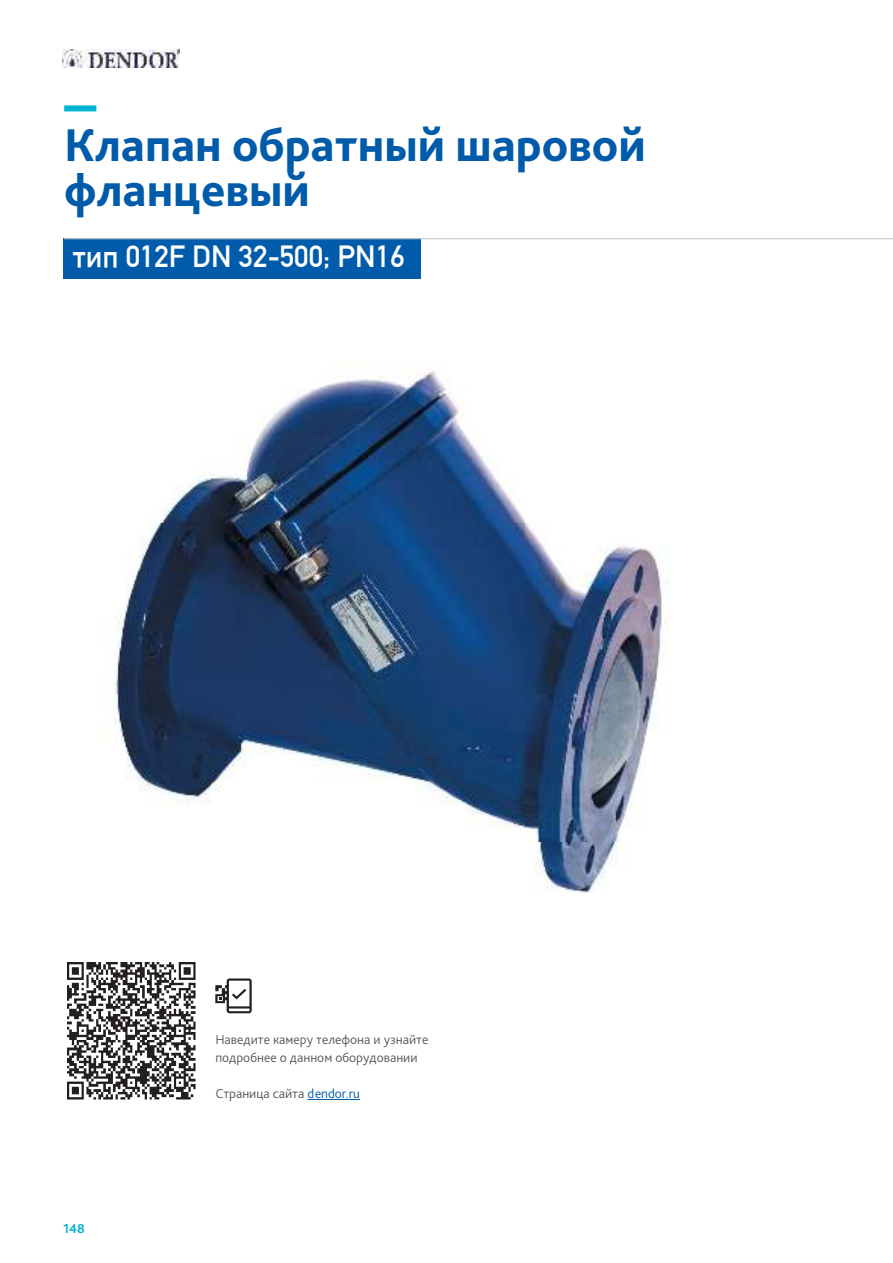
<style>
.page{position:relative;width:893px;height:1263px;background:#fff}
.page>*{position:absolute;margin:0;border:0;box-sizing:border-box;transform-origin:0 0}
.t1{font:800 48px/45px "Bliss Pro";color:#005baa}
.t2{font:700 30px "DIN Alternate";color:#fff}
.t3{font:300 13.5px/18px "Bliss Pro";color:#58595b}
.t4{font:700 13.5px "Bliss Pro";color:#00b3d0}
.s1{color:#005baa}
</style>
<div class="page">
<img style="left:62px;top:50px;width:118px;height:17px">
<div style="left:64px;top:105px;width:32px;height:6px;background:#00b3d0"></div>
<hr style="left:308px;top:1099px;width:52px;height:1px;background:#005baa">
<div style="left:64px;top:238px;width:357px;height:40px;background:#005baa"></div>
<svg style="left:215px;top:978px;width:37px;height:35px"></svg>
<img style="left:103px;top:371px;width:566px;height:522px">
<img style="left:67px;top:962px;width:128px;height:138px">
<hr style="left:64px;top:238px;width:829px;height:1px;background:#c7c8ca">
<h1 class="t1" style="left:64px;top:127px;width:583px">Клапан обратный шаровой фланцевый</h1>
<h2 class="t2" style="left:73px;top:234px;width:333px">тип 012F DN 32-500; PN16</h2>
<p class="t4" style="left:63px;top:1221px;width:23px">148</p>
<p class="t3" style="left:215px;top:1032px;width:215px">Наведите камеру телефона и узнайте подробнее о данном оборудовании</p>
<p class="t3" style="left:215px;top:1086px;width:146px">Страница сайта <span class="s1">dendor.ru</span></p>
</div>
